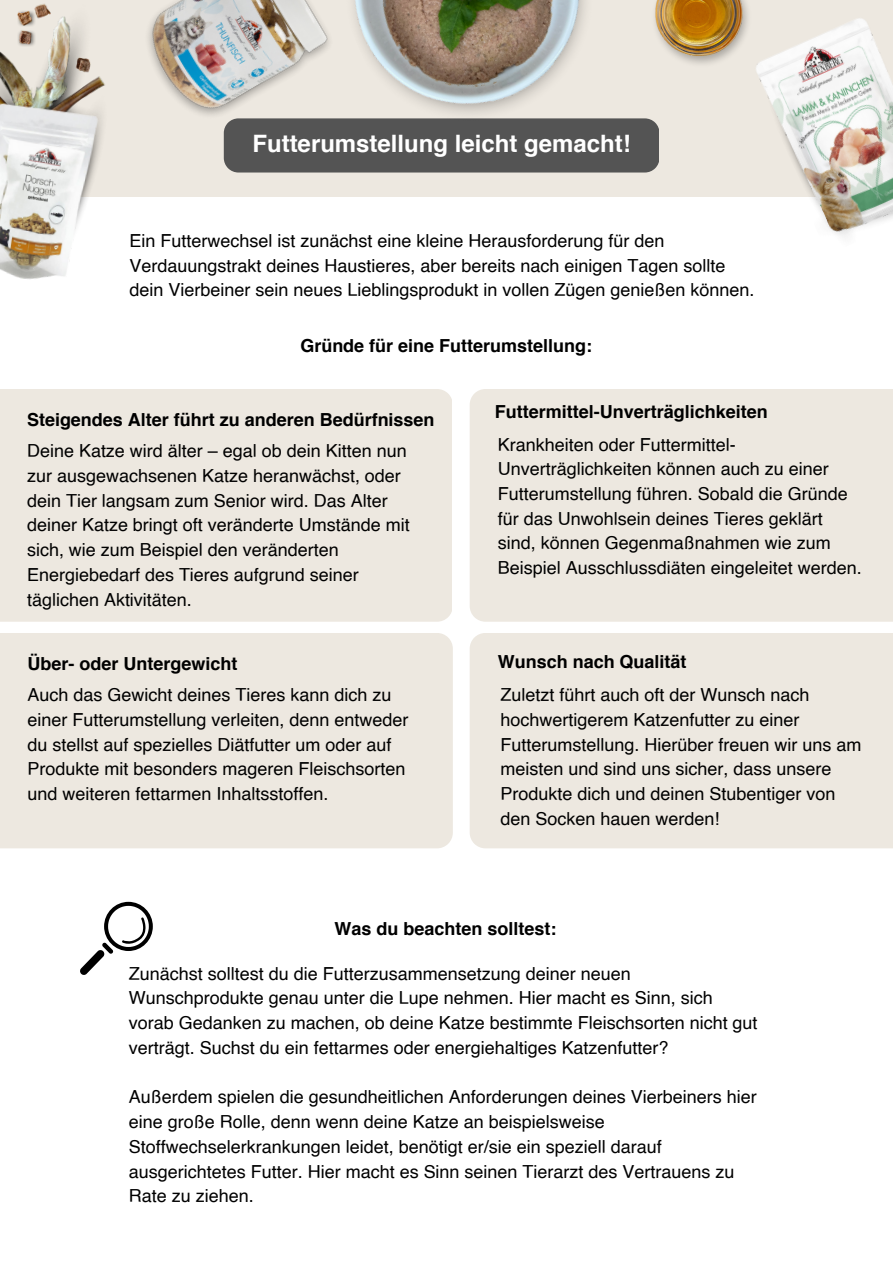
<style>
.page{position:relative;width:893px;height:1264px;background:#fff}
.page>*{position:absolute;margin:0;border:0;box-sizing:border-box;transform-origin:0 0}
.t1{font:700 24px "Helvetica";color:#fff}
.t2{font:18px/24.8px "Helvetica";color:#000}
.t3{font:700 18px "Helvetica";color:#000}
</style>
<div class="page">
<div style="left:0;top:0;width:892px;height:197px;background:#ede8e0"></div>
<svg style="left:644px;top:118px;width:15px;height:54px"></svg>
<img style="left:655px;top:0;width:68px;height:64px">
<img style="left:0;top:3px;width:76px;height:86px">
<div style="left:0;top:389px;width:452px;height:232px;background:#ede8e0"></div>
<div style="left:470px;top:389px;width:422px;height:232px;background:#ede8e0"></div>
<div style="left:0;top:633px;width:453px;height:215px;background:#ede8e0"></div>
<div style="left:470px;top:633px;width:422px;height:215px;background:#ede8e0"></div>
<svg style="left:80px;top:901px;width:72px;height:73px"></svg>
<img style="left:395px;top:0;width:249px;height:172px">
<img style="left:723px;top:0;width:169px;height:237px">
<img style="left:76px;top:0;width:319px;height:173px">
<img style="left:0;top:89px;width:113px;height:190px">
<p class="t1" style="left:252px;top:133px;width:380px">Futterumstellung leicht gemacht!</p>
<p class="t2" style="left:129px;top:229px;width:626px">Ein Futterwechsel ist zunächst eine kleine Herausforderung für den<br>Verdauungstrakt deines Haustieres, aber bereits nach einigen Tagen sollte dein Vierbeiner sein neues Lieblingsprodukt in vollen Zügen genießen können.</p>
<p class="t3" style="left:300px;top:338px;width:293px">Gründe für eine Futterumstellung:</p>
<p class="t3" style="left:27px;top:412px;width:409px">Steigendes Alter führt zu anderen Bedürfnissen</p>
<p class="t2" style="left:27px;top:440px;width:384px">Deine Katze wird älter – egal ob dein Kitten nun zur ausgewachsenen Katze heranwächst, oder dein Tier langsam zum Senior wird. Das Alter deiner Katze bringt oft veränderte Umstände mit sich, wie zum Beispiel den veränderten Energiebedarf des Tieres aufgrund seiner täglichen Aktivitäten.</p>
<p class="t3" style="left:28px;top:656px;width:211px">Über- oder Untergewicht</p>
<p class="t2" style="left:28px;top:683px;width:382px">Auch das Gewicht deines Tieres kann dich zu einer Futterumstellung verleiten, denn entweder du stellst auf spezielles Diätfutter um oder auf Produkte mit besonders mageren Fleischsorten und weiteren fettarmen Inhaltsstoffen.</p>
<p class="t3" style="left:495px;top:404px;width:274px">Futtermittel-Unverträglichkeiten</p>
<p class="t2" style="left:498px;top:433px;width:365px">Krankheiten oder Futtermittel-Unverträglichkeiten können auch zu einer Futterumstellung führen. Sobald die Gründe für das Unwohlsein deines Tieres geklärt sind, können Gegenmaßnahmen wie zum Beispiel Ausschlussdiäten eingeleitet werden.</p>
<p class="t3" style="left:498px;top:654px;width:190px">Wunsch nach Qualität</p>
<p class="t2" style="left:500px;top:683px;width:362px">Zuletzt führt auch oft der Wunsch nach hochwertigerem Katzenfutter zu einer Futterumstellung. Hierüber freuen wir uns am meisten und sind uns sicher, dass unsere Produkte dich und deinen Stubentiger von den Socken hauen werden!</p>
<p class="t3" style="left:334px;top:921px;width:223px">Was du beachten solltest:</p>
<p class="t2" style="left:129px;top:962px;width:630px">Zunächst solltest du die Futterzusammensetzung deiner neuen Wunschprodukte genau unter die Lupe nehmen. Hier macht es Sinn, sich vorab Gedanken zu machen, ob deine Katze bestimmte Fleischsorten nicht gut verträgt. Suchst du ein fettarmes oder energiehaltiges Katzenfutter?</p>
<p class="t2" style="left:129px;top:1086px;width:629px">Außerdem spielen die gesundheitlichen Anforderungen deines Vierbeiners hier eine große Rolle, denn wenn deine Katze an beispielsweise Stoffwechselerkrankungen leidet, benötigt er/sie ein speziell darauf ausgerichtetes Futter. Hier macht es Sinn seinen Tierarzt des Vertrauens zu Rate zu ziehen.</p>
</div>
